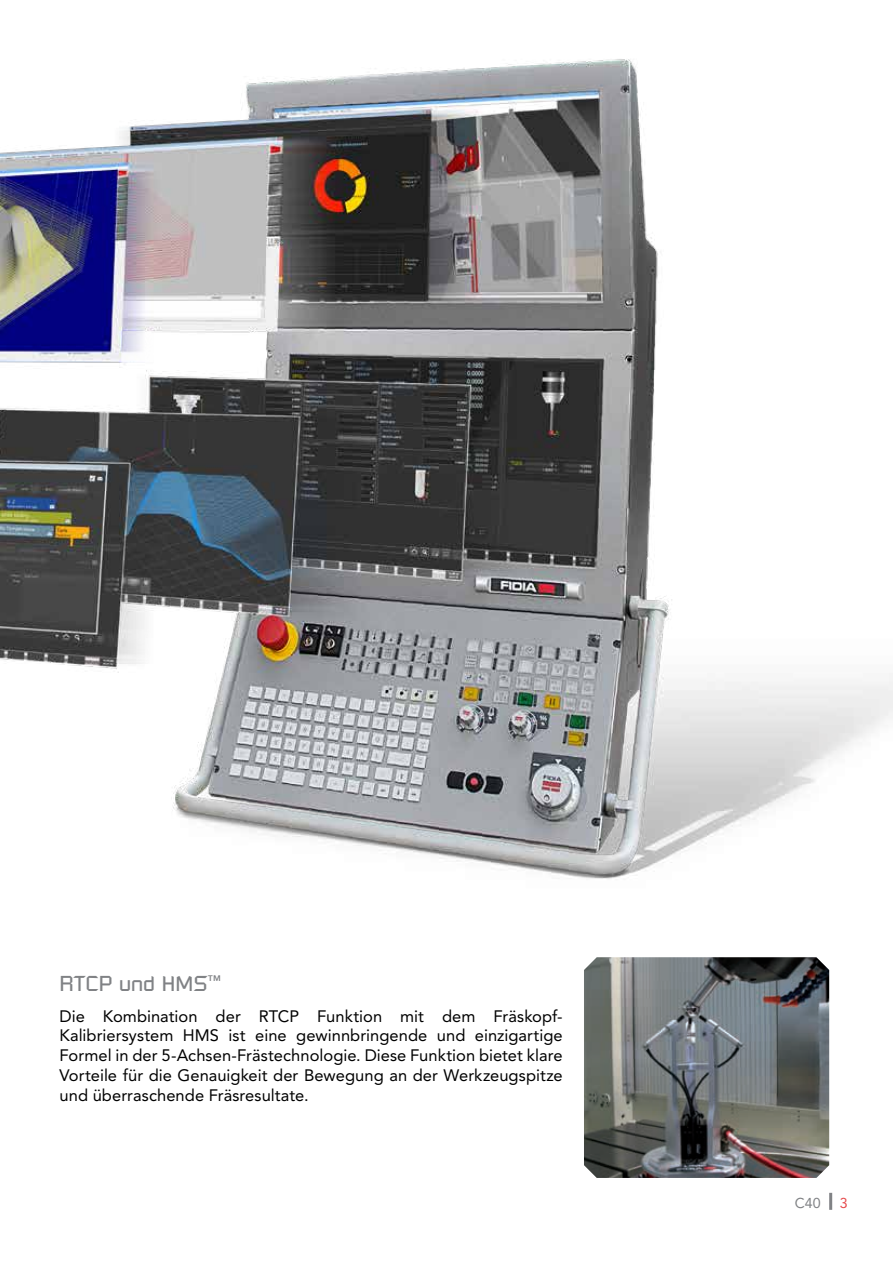
<style>
.page{position:relative;width:893px;height:1263px;background:#fff}
.page>*{position:absolute;margin:0;border:0;box-sizing:border-box;transform-origin:0 0}
.t1{font:21px "Russell Square";color:#808285}
.t2{font:16.5px/19.8px "Avenir";letter-spacing:.005em;color:#010101;text-align:justify}
.t3{font:14.25px "Avenir";color:#808285}
.t4{font:14.25px "Avenir";color:#e64a4d}
</style>
<div class="page">
<hr style="left:829px;top:1193px;width:3px;height:17px;background:#808285">
<img style="left:584px;top:1048px;width:245px;height:130px">
<img style="left:0;top:59px;width:893px;height:989px">
<p class="t1" style="left:60px;top:971px;width:163px">RTCP und HMS<sup>™</sup></p>
<p class="t2" style="left:60px;top:1006px;width:505px">Die Kombination der RTCP Funktion mit dem Fräskopf-Kalibriersystem HMS ist eine gewinnbringende und einzigartige Formel in der 5-Achsen-Frästechnologie. Diese Funktion bietet klare Vorteile für die Genauigkeit der Bewegung an der Werkzeugspitze und überraschende Fräsresultate.</p>
<p class="t3" style="left:795px;top:1195px;width:27px">C40</p>
<p class="t4" style="left:840px;top:1195px;width:9px">3</p>
</div>
